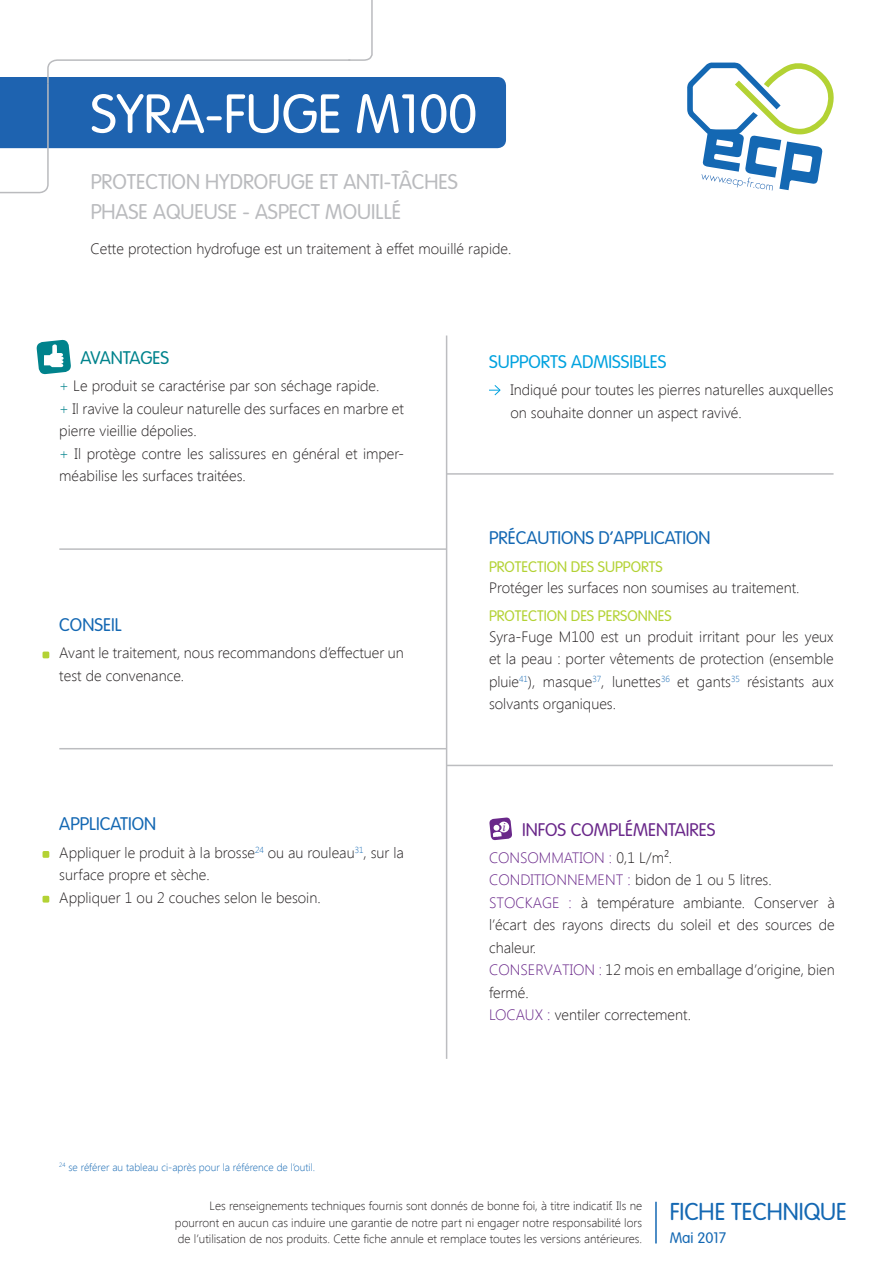
<style>
.page{position:relative;width:893px;height:1263px;background:#fff}
.page>*{position:absolute;margin:0;border:0;box-sizing:border-box;transform-origin:0 0}
.t1{font:300 54px "VAG Rounded Std";color:#fff}
.t2{font:300 24px "VAG Rounded Std";color:#1468b3}
.t3{font:300 21px "VAG Rounded Std";color:#babbbe}
.t4{font:300 18px "VAG Rounded Std";color:#1468b3}
.t5{font:300 18px "VAG Rounded Std";color:#6a288a}
.t6{font:300 18px "VAG Rounded Std";color:#00a2df}
.t7{font:300 18px "VAG Rounded Std";color:#00838c}
.t8{font:300 15px/22.5px "Segoe UI";color:#231f20}
.t9{font:300 15px "VAG Rounded Std";color:#b3d234}
.t10{font:300 15px "Segoe UI";color:#6a288a}
.t11{font:300 15px "VAG Rounded Std";color:#1468b3}
.t12{font:300 12px/16.5px "Segoe UI";color:#231f20}
.t13{font:300 10.5px "Segoe UI";color:#1468b3}
.s1{color:#00838c}
.s2{font-style:inherit}
.s3{color:#231f20}
.s4{color:#6a288a}
</style>
<div class="page">
<hr style="left:446px;top:473px;width:387px;height:2px;background:#bcbdc0">
<hr style="left:59px;top:748px;width:388px;height:1px;background:#bcbdc0">
<hr style="left:447px;top:765px;width:386px;height:1px;background:#bcbdc0">
<hr style="left:446px;top:335px;width:1px;height:724px;background:#bcbdc0">
<svg style="left:36px;top:339px;width:35px;height:36px"></svg>
<svg style="left:489px;top:385px;width:12px;height:11px"></svg>
<div style="left:43px;top:851px;width:6px;height:7px;background:#b3d234"></div>
<svg style="left:43px;top:896px;width:6px;height:6px"></svg>
<div style="left:43px;top:651px;width:6px;height:7px;background:#b3d234"></div>
<svg style="left:0;top:0;width:506px;height:194px"></svg>
<svg style="left:687px;top:63px;width:147px;height:128px"></svg>
<hr style="left:59px;top:548px;width:388px;height:2px;background:#bcbdc0">
<hr style="left:655px;top:1202px;width:2px;height:41px;background:#1468b3">
<svg style="left:489px;top:817px;width:23px;height:23px"></svg>
<p class="t1" style="left:91px;top:83px;width:388px">SYRA-FUGE M100</p>
<p class="t3" style="left:91px;top:169px;width:369px">PROTECTION HYDROFUGE ET ANTI-TÂCHES</p>
<p class="t3" style="left:91px;top:199px;width:312px">PHASE AQUEUSE - ASPECT MOUILLÉ</p>
<p class="t8" style="left:91px;top:237px;width:422px">Cette protection hydrofuge est un traitement à effet mouillé rapide.</p>
<p class="t7" style="left:81px;top:347px;width:90px">AVANTAGES</p>
<p class="t8" style="left:59px;top:374px;width:322px"><span class="s1">+</span> Le produit se caractérise par son séchage rapide.</p>
<p class="t8" style="left:59px;top:396px;width:346px"><span class="s1">+</span> Il ravive la couleur naturelle des surfaces en marbre et pierre vieillie dépolies.</p>
<p class="t8" style="left:59px;top:441px;width:346px"><span class="s1">+</span> Il protège contre les salissures en général et imper&shy;méabilise les surfaces traitées.</p>
<p class="t4" style="left:59px;top:614px;width:64px">CONSEIL</p>
<p class="t8" style="left:59px;top:641px;width:346px">Avant le traitement, nous recommandons d’effectuer un test de convenance.</p>
<p class="t6" style="left:489px;top:351px;width:179px">SUPPORTS ADMISSIBLES</p>
<p class="t8" style="left:510px;top:378px;width:325px">Indiqué pour toutes les pierres naturelles auxquelles on souhaite donner un aspect ravivé.</p>
<p class="t4" style="left:489px;top:527px;width:223px">PRÉCAUTIONS D’APPLICATION</p>
<p class="t9" style="left:489px;top:558px;width:175px">PROTECTION DES SUPPORTS</p>
<p class="t8" style="left:489px;top:576px;width:312px">Protéger les surfaces non soumises au traitement.</p>
<p class="t9" style="left:489px;top:607px;width:184px">PROTECTION DES PERSONNES</p>
<p class="t8" style="left:489px;top:624px;width:346px;text-align:justify">Syra-Fuge M100 est un produit irritant pour les yeux et la peau : porter vêtements de protection (ensemble pluie<sup>41</sup>), masque<sup>37</sup>, lunettes<sup>36</sup> et gants<sup>35</sup> résistants aux solvants organiques.</p>
<p class="t4" style="left:59px;top:814px;width:98px">APPLICATION</p>
<p class="t5" style="left:522px;top:819px;width:195px">INFOS COMPLÉMENTAIRES</p>
<p class="t8" style="left:59px;top:840px;width:346px">Appliquer le produit à la brosse<sup>24</sup> ou au rouleau<sup>31</sup>, sur la surface propre et sèche.</p>
<p class="t8" style="left:59px;top:885px;width:263px">Appliquer 1 ou 2 couches selon le besoin.</p>
<p class="t13" style="left:59px;top:1160px;width:257px"><sup>24</sup> se référer au tableau ci-après pour la référence de l’outil.</p>
<p class="t10" style="left:489px;top:847px;width:185px">CONSOMMATION <span class="s2">:</span> <span class="s3">0,1 L/m².</span></p>
<p class="t8" style="left:489px;top:868px;width:284px"><span class="s4">CONDITIONNEMENT :</span> bidon de 1 ou 5 litres.</p>
<p class="t8" style="left:489px;top:891px;width:347px;text-align:justify"><span class="s4">STOCKAGE :</span> à température ambiante. Conserver à l’écart des rayons directs du soleil et des sources de chaleur.</p>
<p class="t8" style="left:489px;top:958px;width:347px"><span class="s4">CONSERVATION :</span> 12 mois en emballage d’origine, bien fermé.</p>
<p class="t8" style="left:489px;top:1003px;width:203px"><span class="s4">LOCAUX :</span> ventiler correctement.</p>
<p class="t12" style="left:210px;top:1197px;width:434px">Les renseignements techniques fournis sont donnés de bonne foi, à titre indicatif. Ils ne</p>
<p class="t12" style="left:175px;top:1214px;width:469px">pourront en aucun cas induire une garantie de notre part ni engager notre responsabilité lors de l’utilisation de nos produits. Cette fiche annule et remplace toutes les versions antérieures.</p>
<p class="t2" style="left:670px;top:1198px;width:179px">FICHE TECHNIQUE</p>
<p class="t11" style="left:670px;top:1230px;width:58px">Mai 2017</p>
</div>
